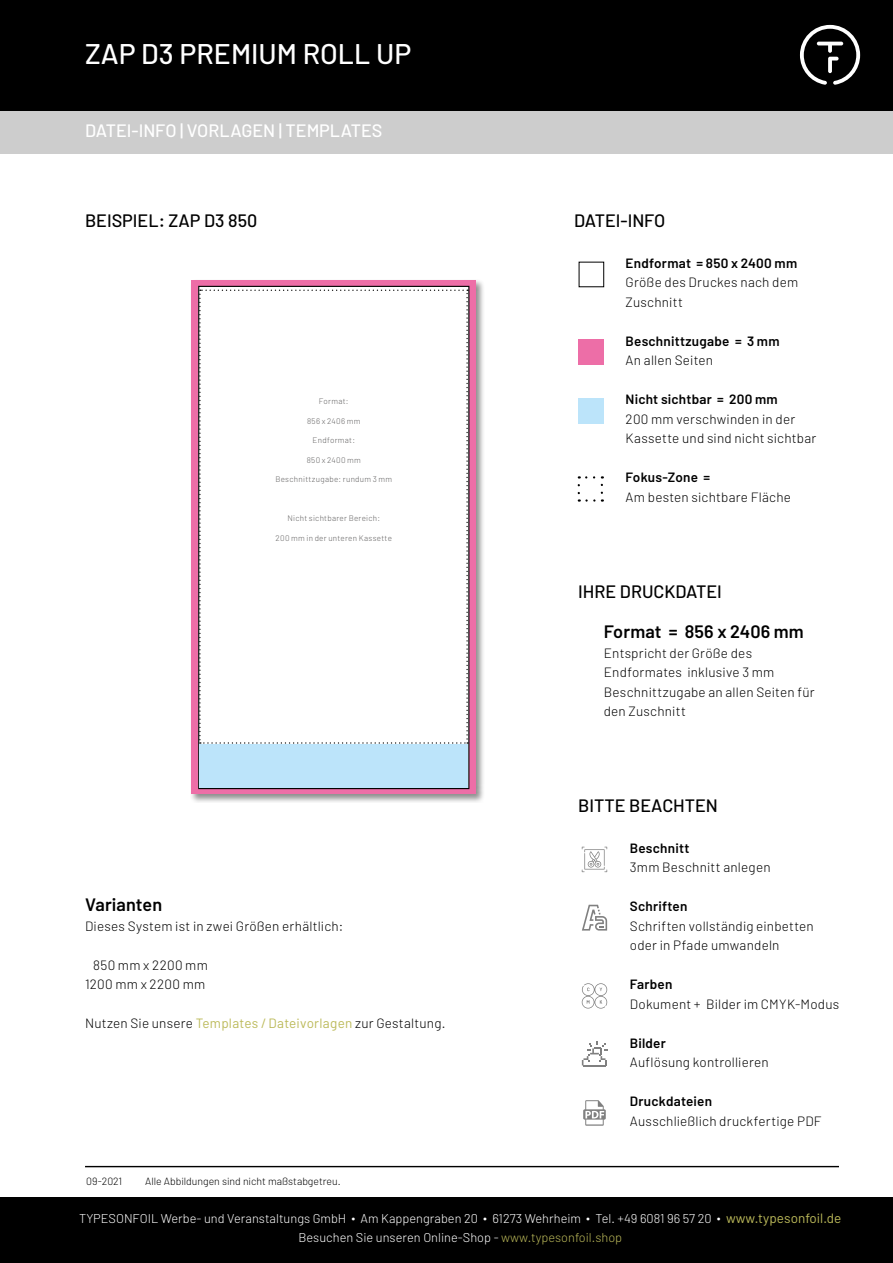
<style>
.page{position:relative;width:893px;height:1263px;background:#fff}
.page>*{position:absolute;margin:0;border:0;box-sizing:border-box;transform-origin:0 0}
.t1{font:500 28.5px "Barlow";color:#fff}
.t2{font:500 18px "Barlow";color:#000}
.t3{font:500 18px "Barlow";color:#fff}
.t4{font:600 18px "Barlow";letter-spacing:.005em;color:#000}
.t5{font:300 13.5px/19.5px "Barlow";letter-spacing:.015em;color:#000}
.t6{font:600 13.5px "Barlow";letter-spacing:.015em;color:#000}
.t7{font:300 12.75px/19.5px "Barlow";color:#fff;text-align:center}
.t8{font:300 10.5px "Barlow";color:#000}
.t9{font:300 8.1px "Barlow";letter-spacing:.035em;color:#646363}
.s1{font-weight:400;color:#bcba5a}
.s2{font-weight:400;font-size:13.5px;color:#bcba5a}
.s3{color:#bcba5a}
</style>
<div class="page">
<div style="left:0;top:25px;width:893px;height:128px;background:#cdcdcd"></div>
<div style="left:0;top:0;width:893px;height:111px;background:#000"></div>
<div style="left:0;top:1198px;width:893px;height:65px;background:#000"></div>
<svg style="left:800px;top:25px;width:60px;height:60px"></svg>
<hr style="left:85px;top:1166px;width:754px;height:1px;background:#000">
<div style="left:579px;top:340px;width:25px;height:25px;background:#ed6ea7"></div>
<svg style="left:578px;top:485px;width:2px;height:17px"></svg>
<svg style="left:586px;top:499px;width:17px;height:3px"></svg>
<svg style="left:601px;top:476px;width:2px;height:17px"></svg>
<svg style="left:579px;top:476px;width:15px;height:2px"></svg>
<div style="left:579px;top:398px;width:25px;height:26px;background:#bce4fa"></div>
<svg style="left:582px;top:847px;width:25px;height:25px"></svg>
<svg style="left:582px;top:905px;width:25px;height:25px"></svg>
<svg style="left:582px;top:983px;width:25px;height:25px"></svg>
<svg style="left:583px;top:1100px;width:23px;height:26px"></svg>
<hr style="left:583px;top:1065px;width:22px;height:2px;background:#000">
<svg style="left:582px;top:1042px;width:25px;height:23px"></svg>
<div style="left:190px;top:279px;width:294px;height:524px;background:#000;opacity:.45"></div>
<svg style="left:192px;top:281px;width:284px;height:513px;background:#cc6d99"></svg>
<svg style="left:199px;top:290px;width:269px;height:454px"></svg>
<div style="left:199px;top:745px;width:269px;height:43px;background:#bce4fa"></div>
<p class="t1" style="left:85px;top:36px;width:328px">ZAP D3 PREMIUM ROLL UP</p>
<h2 class="t3" style="left:85px;top:119px;width:299px">DATEI-INFO | VORLAGEN | TEMPLATES</h2>
<h2 class="t2" style="left:85px;top:209px;width:174px">BEISPIEL: ZAP D3 850</h2>
<h2 class="t2" style="left:574px;top:209px;width:93px">DATEI-INFO</h2>
<p class="t9" style="left:319px;top:396px;width:31px">Format:</p>
<p class="t9" style="left:307px;top:416px;width:55px">856 x 2406 mm</p>
<p class="t9" style="left:313px;top:435px;width:44px">Endformat:</p>
<p class="t9" style="left:307px;top:455px;width:56px">850 x 2400 mm</p>
<p class="t9" style="left:275px;top:474px;width:118px">Beschnittzugabe: rundum 3 mm</p>
<p class="t9" style="left:288px;top:513px;width:94px">Nicht sichtbarer Bereich:</p>
<p class="t9" style="left:276px;top:533px;width:118px">200 mm in der unteren Kassette</p>
<h2 class="t4" style="left:85px;top:893px;width:79px">Varianten</h2>
<p class="t5" style="left:85px;top:916px;width:260px">Dieses System ist in zwei Größen erhältlich:</p>
<p class="t5" style="left:85px;top:955px;width:124px;text-align:right">850 mm x 2200 mm<br>1200 mm x 2200 mm</p>
<p class="t5" style="left:85px;top:1013px;width:362px">Nutzen Sie unsere <span class="s1">Templates / Dateivorlagen</span> zur Gestaltung.</p>
<p class="t6" style="left:626px;top:254px;width:173px">Endformat = 850 x 2400 mm</p>
<p class="t5" style="left:626px;top:272px;width:174px">Größe des Druckes nach dem<br>Zuschnitt</p>
<p class="t6" style="left:626px;top:332px;width:155px">Beschnittzugabe = 3 mm</p>
<p class="t5" style="left:626px;top:350px;width:89px">An allen Seiten</p>
<p class="t6" style="left:626px;top:391px;width:154px">Nicht sichtbar = 200 mm</p>
<p class="t5" style="left:626px;top:409px;width:192px">200 mm verschwinden in der<br>Kassette und sind nicht sichtbar</p>
<p class="t6" style="left:626px;top:469px;width:86px">Fokus-Zone =</p>
<p class="t5" style="left:626px;top:487px;width:167px">Am besten sichtbare Fläche</p>
<h2 class="t2" style="left:578px;top:580px;width:145px">IHRE DRUCKDATEI</h2>
<h2 class="t4" style="left:604px;top:620px;width:202px">Format = 856 x 2406 mm</h2>
<p class="t5" style="left:604px;top:643px;width:212px">Entspricht der Größe des<br>Endformates inklusive 3 mm<br>Beschnittzugabe an allen Seiten für den Zuschnitt</p>
<h2 class="t2" style="left:578px;top:794px;width:141px">BITTE BEACHTEN</h2>
<p class="t6" style="left:630px;top:839px;width:61px">Beschnitt</p>
<p class="t5" style="left:630px;top:857px;width:142px">3mm Beschnitt anlegen</p>
<p class="t6" style="left:630px;top:898px;width:59px">Schriften</p>
<p class="t5" style="left:630px;top:916px;width:185px">Schriften vollständig einbetten oder in Pfade umwandeln</p>
<p class="t6" style="left:630px;top:976px;width:44px">Farben</p>
<p class="t5" style="left:630px;top:994px;width:211px">Dokument + Bilder im CMYK-Modus</p>
<p class="t6" style="left:630px;top:1034px;width:37px">Bilder</p>
<p class="t5" style="left:630px;top:1052px;width:140px">Auflösung kontrollieren</p>
<p class="t6" style="left:630px;top:1093px;width:84px">Druckdateien</p>
<p class="t5" style="left:630px;top:1111px;width:193px">Ausschließlich druckfertige PDF</p>
<p class="t8" style="left:86px;top:1175px;width:37px">09-2021</p>
<p class="t8" style="left:145px;top:1175px;width:197px">Alle Abbildungen sind nicht maßstabgetreu.</p>
<p class="t7" style="left:79px;top:1208px;width:764px">TYPESONFOIL Werbe- und Veranstaltungs GmbH ∙ Am Kappengraben 20 ∙ 61273 Wehrheim ∙ Tel. +49 6081 96 57 20 ∙ <span class="s2">www.typesonfoil.de<br></span>Besuchen Sie unseren Online-Shop - <span class="s3">www.typesonfoil.shop</span></p>
</div>
